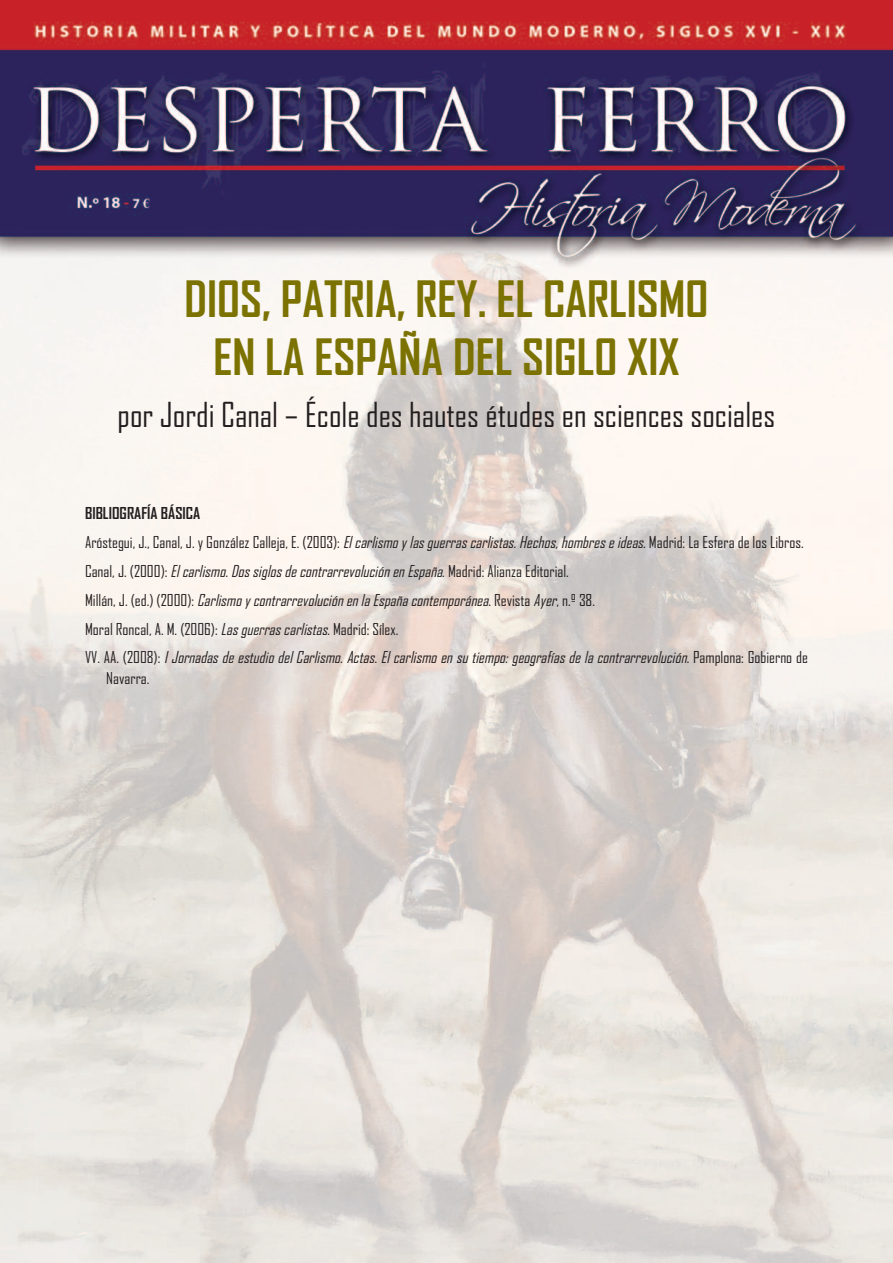
<style>
.page{position:relative;width:893px;height:1263px;background:#fff}
.page>*{position:absolute;margin:0;border:0;box-sizing:border-box;transform-origin:0 0}
.t1{font:700 48px/57.6px "Agency FB";color:#7b7202;text-align:center}
.t2{font:33px "Agency FB";color:#231f20}
.t3{font:italic 15.75px/28.8px "Agency FB";color:#231f20}
.t4{font:15.75px "Agency FB";color:#231f20}
.s1{font-weight:700;font-style:normal}
.s2{font-style:normal}
</style>
<div class="page">
<img style="left:0;top:0;width:893px;height:1263px">
<h1 class="t1" style="left:185px;top:272px;width:525px">DIOS, PATRIA, REY. EL CARLISMO<br>EN LA ESPAÑA DEL SIGLO XIX</h1>
<h2 class="t2" style="left:118px;top:396px;width:659px">por Jordi Canal – École des hautes études en sciences sociales</h2>
<p class="t3" style="left:85px;top:500px;width:724px"><span class="s1">BIBLIOGRAFÍA BÁSICA<br></span><span class="s2">Aróstegui, J., Canal, J. y González Calleja, E. (2003):</span> Elcarlismoylasguerrascarlistas.Hechos,hombreseideas<span class="s2">. Madrid: La Esfera de los Libros.<br>Canal, J. (2000):</span> Elcarlismo.DossiglosdecontrarrevoluciónenEspaña<span class="s2">. Madrid: Alianza Editorial.<br>M i l l á n , J . ( e d . ) ( 2 0 0 0 ) :</span> Carlismo y contrarrevolución en la España contemporánea<span class="s2">. R e v i s t a</span> Ayer<span class="s2">, n . º 3 8 .<br>Moral Roncal, A. M. (2006):</span> Lasguerrascarlistas<span class="s2">. Madrid: Sílex.<br>V V . A A . ( 2 0 0 8 ) :</span> I Jornadas de estudio del Carlismo. Actas. El carlismo en su tiempo: geografías de la contrarrevolución<span class="s2">. P a m p l o n a : G o b i e r n o d e</span></p>
<p class="t4" style="left:106px;top:669px;width:45px">Navarra.</p>
</div>
